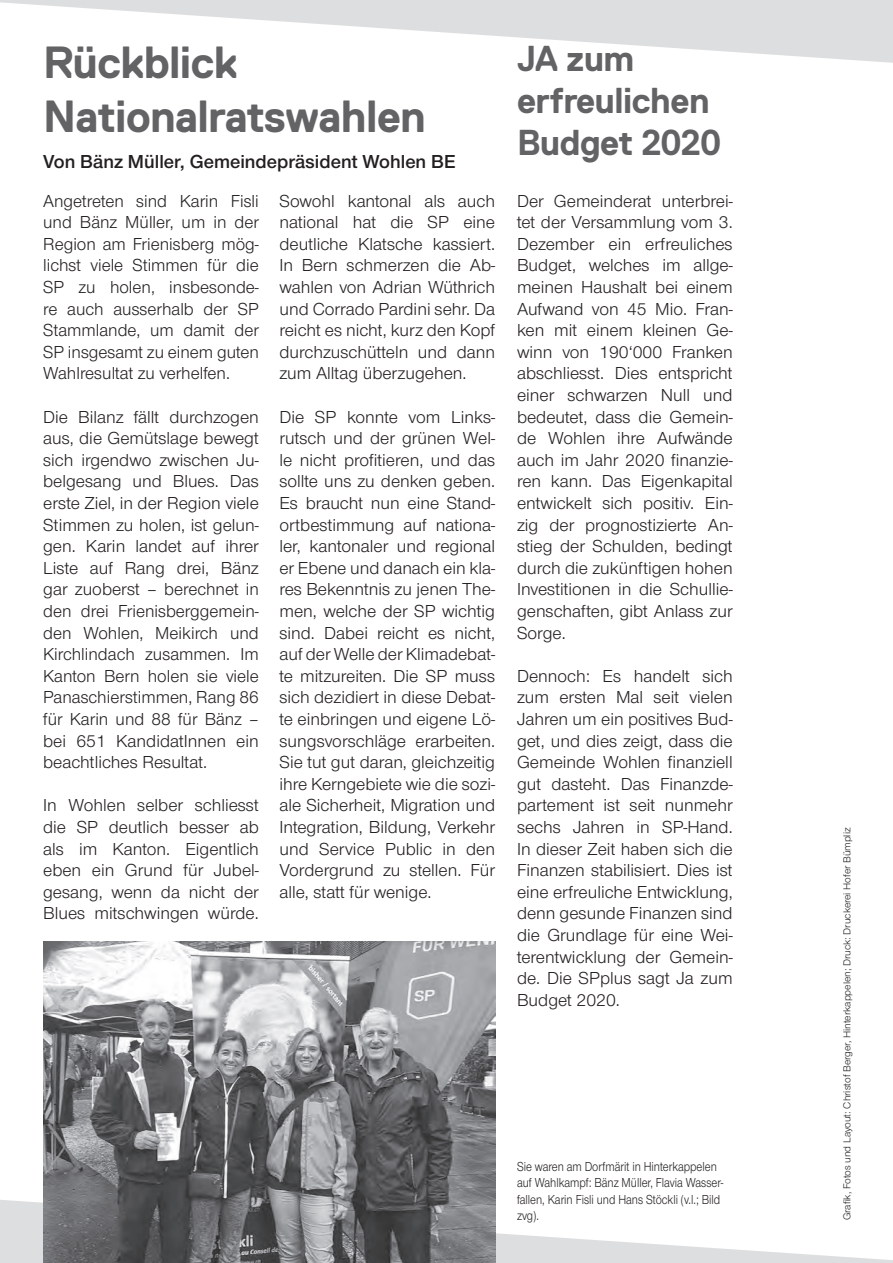
<style>
.page{position:relative;width:893px;height:1263px;background:#fff}
.page>*{position:absolute;margin:0;border:0;box-sizing:border-box;transform-origin:0 0}
.t1{font:700 45px/54px "Replica";letter-spacing:-.015em;color:#636366}
.t2{font:700 36px/42px "Replica";letter-spacing:-.015em;color:#636366}
.t3{font:19.5px "Nimbus San Nov Sem Bol";color:#231f20}
.t4{font:18px/21.6px "Nimbus San Nov";color:#231f20;text-align:justify}
.t5{font:13.5px/16.2px "Nimbus San Nov";color:#231f20;scale:.85 1}
.t6{font:10.5px "Nimbus San Nov";color:#231f20}
</style>
<div class="page">
<svg style="left:0;top:0;width:893px;height:63px;fill:#dddedf"></svg>
<svg style="left:0;top:1194px;width:893px;height:69px"></svg>
<img style="left:43px;top:942px;width:452px;height:321px">
<h1 class="t1" style="left:43px;top:36px;width:384px">Rückblick<br>Nationalratswahlen</h1>
<p class="t3" style="left:43px;top:150px;width:414px">Von Bänz Müller, Gemeindepräsident Wohlen BE</p>
<p class="t4" style="left:43px;top:190px;width:217px">Angetreten sind Karin Fisli und Bänz Müller, um in der Region am Frienisberg mög&shy;lichst viele Stimmen für die SP zu holen, insbesonde&shy;re auch ausserhalb der SP Stammlande, um damit der SP insgesamt zu einem guten Wahlresultat zu verhelfen.</p>
<p class="t4" style="left:43px;top:406px;width:217px">Die Bilanz fällt durchzogen aus, die Gemütslage bewegt sich irgendwo zwischen Ju&shy;belgesang und Blues. Das erste Ziel, in der Region viele Stimmen zu holen, ist gelun&shy;gen. Karin landet auf ihrer Liste auf Rang drei, Bänz gar zuoberst – berechnet in den drei Frienisberggemein&shy;den Wohlen, Meikirch und Kirchlindach zusammen. Im Kanton Bern holen sie viele Panaschierstimmen, Rang 86 für Karin und 88 für Bänz – bei 651 KandidatInnen ein beachtliches Resultat.</p>
<p class="t4" style="left:43px;top:795px;width:217px">In Wohlen selber schliesst die SP deutlich besser ab als im Kanton. Eigentlich eben ein Grund für Jubel&shy;gesang, wenn da nicht der Blues mitschwingen würde.</p>
<p class="t4" style="left:279px;top:190px;width:217px">Sowohl kantonal als auch national hat die SP eine deutliche Klatsche kassiert.<br>In Bern schmerzen die Ab&shy;wahlen von Adrian Wüthrich und Corrado Pardini sehr. Da reicht es nicht, kurz den Kopf durchzuschütteln und dann zum Alltag überzugehen.</p>
<p class="t4" style="left:279px;top:406px;width:217px">Die SP konnte vom Links&shy;rutsch und der grünen Wel&shy;le nicht profitieren, und das sollte uns zu denken geben.<br>Es braucht nun eine Stand&shy;ortbestimmung auf nationa&shy;ler, kantonaler und regional er Ebene und danach ein kla&shy;res Bekenntnis zu jenen The&shy;men, welche der SP wichtig sind. Dabei reicht es nicht, auf der Welle der Klimadebat&shy;te mitzureiten. Die SP muss sich dezidiert in diese Debat&shy;te einbringen und eigene Lö&shy;sungsvorschläge erarbeiten.<br>Sie tut gut daran, gleichzeitig ihre Kerngebiete wie die sozi&shy;ale Sicherheit, Migration und Integration, Bildung, Verkehr und Service Public in den Vordergrund zu stellen. Für alle, statt für wenige.</p>
<h2 class="t2" style="left:517px;top:38px;width:206px">JA zum erfreulichen<br>Budget 2020</h2>
<p class="t4" style="left:517px;top:190px;width:217px">Der Gemeinderat unterbrei&shy;tet der Versammlung vom 3.<br>Dezember ein erfreuliches Budget, welches im allge&shy;meinen Haushalt bei einem Aufwand von 45 Mio. Fran&shy;ken mit einem kleinen Ge&shy;winn von 190‘000 Franken abschliesst. Dies entspricht einer schwarzen Null und bedeutet, dass die Gemein&shy;de Wohlen ihre Aufwände auch im Jahr 2020 finanzie&shy;ren kann. Das Eigenkapital entwickelt sich positiv. Ein&shy;zig der prognostizierte An&shy;stieg der Schulden, bedingt durch die zukünftigen hohen Investitionen in die Schullie&shy;genschaften, gibt Anlass zur Sorge.</p>
<p class="t4" style="left:517px;top:665px;width:217px">Dennoch: Es handelt sich zum ersten Mal seit vielen Jahren um ein positives Bud&shy;get, und dies zeigt, dass die Gemeinde Wohlen finanziell gut dasteht. Das Finanzde&shy;partement ist seit nunmehr sechs Jahren in SP-Hand.<br>In dieser Zeit haben sich die Finanzen stabilisiert. Dies ist eine erfreuliche Entwicklung, denn gesunde Finanzen sind die Grundlage für eine Wei&shy;terentwicklung der Gemein&shy;de. Die SPplus sagt Ja zum Budget 2020.</p>
<p class="t5" style="left:517px;top:1159px;width:244px">Sie waren am Dorfmärit in Hinterkappelen auf Wahlkampf: Bänz Müller, Flavia Wasser&shy;fallen, Karin Fisli und Hans Stöckli (v.l.; Bild zvg).</p>
<p class="t6" style="left:841px;top:1220px;width:394px;rotate:-90deg">Grafik, Fotos und Layout: Christof Berger, Hinterkappelen; Druck: Druckerei Hofer Bümpliz</p>
</div>
